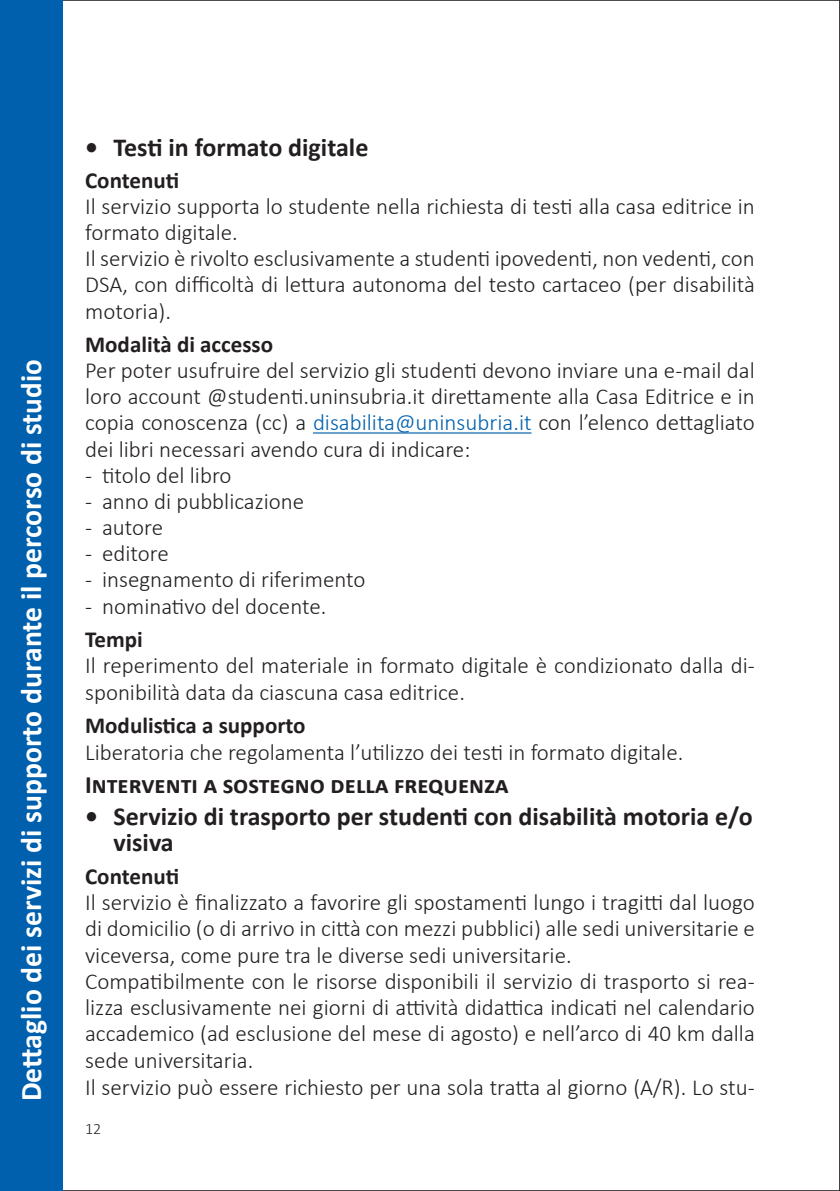
<style>
.page{position:relative;width:840px;height:1191px;background:#fff}
.page>*{position:absolute;margin:0;border:0;box-sizing:border-box;transform-origin:0 0}
.Titolo_bande__centra{font:700 30px "Calibri";color:#fff}
.titoletti_bold_nero{font:700 26px/26px "Calibri";color:#231f20}
._1__titoletti_bold_n{font:700 25px "Calibri";color:#231f20}
.testo{font:300 23px/26.4px "Calibri";color:#231f20;text-align:justify}
.testo_con_trattino{font:300 23px "Calibri";color:#231f20}
.titoletti_bold__con{font:700 23px "Calibri";color:#231f20}
.t1{font:300 16px "Calibri";color:#231f20}
.s1{color:#0160ae}
</style>
<div class="page">
<svg style="left:839px;top:0;width:1px;height:1191px"></svg>
<div style="left:0;top:0;width:62px;height:1191px;background:#0160ae"></div>
<hr style="left:313px;top:432px;width:218px;height:1px;background:#0160ae">
<p class="Titolo_bande__centra" style="left:12px;top:1101px;width:743px;rotate:-90deg">Dettaglio dei servizi di supporto durante il percorso di studio</p>
<p class="titoletti_bold_nero" style="left:85px;top:134px;width:285px">• Testi in formato digitale</p>
<p class="titoletti_bold__con" style="left:85px;top:166px;width:96px">Contenuti</p>
<p class="testo" style="left:85px;top:193px;width:670px">Il servizio supporta lo studente nella richiesta di testi alla casa editrice in formato digitale.</p>
<p class="testo" style="left:85px;top:245px;width:670px">Il servizio è rivolto esclusivamente a studenti ipovedenti, non vedenti, con DSA, con difficoltà di lettura autonoma del testo cartaceo (per disabilità motoria).</p>
<p class="titoletti_bold__con" style="left:85px;top:330px;width:189px">Modalità di accesso</p>
<p class="testo" style="left:85px;top:357px;width:671px">Per poter usufruire del servizio gli studenti devono inviare una e-mail dal loro account @studenti.uninsubria.it direttamente alla Casa Editrice e in copia conoscenza (cc) a <span class="s1">disabilita@uninsubria.it</span> con l’elenco dettagliato dei libri necessari avendo cura di indicare:</p>
<p class="testo_con_trattino" style="left:85px;top:461px;width:148px">- titolo del libro</p>
<p class="testo_con_trattino" style="left:85px;top:487px;width:220px">- anno di pubblicazione</p>
<p class="testo_con_trattino" style="left:85px;top:513px;width:80px">- autore</p>
<p class="testo_con_trattino" style="left:85px;top:539px;width:85px">- editore</p>
<p class="testo_con_trattino" style="left:85px;top:565px;width:282px">- insegnamento di riferimento</p>
<p class="testo_con_trattino" style="left:85px;top:592px;width:243px">- nominativo del docente.</p>
<p class="titoletti_bold__con" style="left:85px;top:624px;width:59px">Tempi</p>
<p class="testo" style="left:85px;top:651px;width:670px;line-height:27px">Il reperimento del materiale in formato digitale è condizionato dalla di&shy;sponibilità data da ciascuna casa editrice.</p>
<p class="titoletti_bold__con" style="left:85px;top:710px;width:222px">Modulistica a supporto</p>
<p class="testo" style="left:85px;top:738px;width:599px">Liberatoria che regolamenta l’utilizzo dei testi in formato digitale.</p>
<p class="_1__titoletti_bold_n" style="left:85px;top:769px;width:424px">Interventi a sostegno della frequenza</p>
<p class="titoletti_bold_nero" style="left:113px;top:803px;width:640px;text-indent:-28px">• Servizio di trasporto per studenti con disabilità motoria e/o visiva</p>
<p class="titoletti_bold__con" style="left:85px;top:861px;width:96px">Contenuti</p>
<p class="testo" style="left:85px;top:888px;width:670px">Il servizio è finalizzato a favorire gli spostamenti lungo i tragitti dal luogo di domicilio (o di arrivo in città con mezzi pubblici) alle sedi universitarie e viceversa, come pure tra le diverse sedi universitarie.</p>
<p class="testo" style="left:85px;top:967px;width:671px">Compatibilmente con le risorse disponibili il servizio di trasporto si rea&shy;lizza esclusivamente nei giorni di attività didattica indicati nel calendario accademico (ad esclusione del mese di agosto) e nell’arco di 40 km dalla sede universitaria.</p>
<p class="testo" style="left:85px;top:1073px;width:670px">Il servizio può essere richiesto per una sola tratta al giorno (A/R). Lo stu-</p>
<p class="t1" style="left:85px;top:1119px;width:18px">12</p>
</div>
